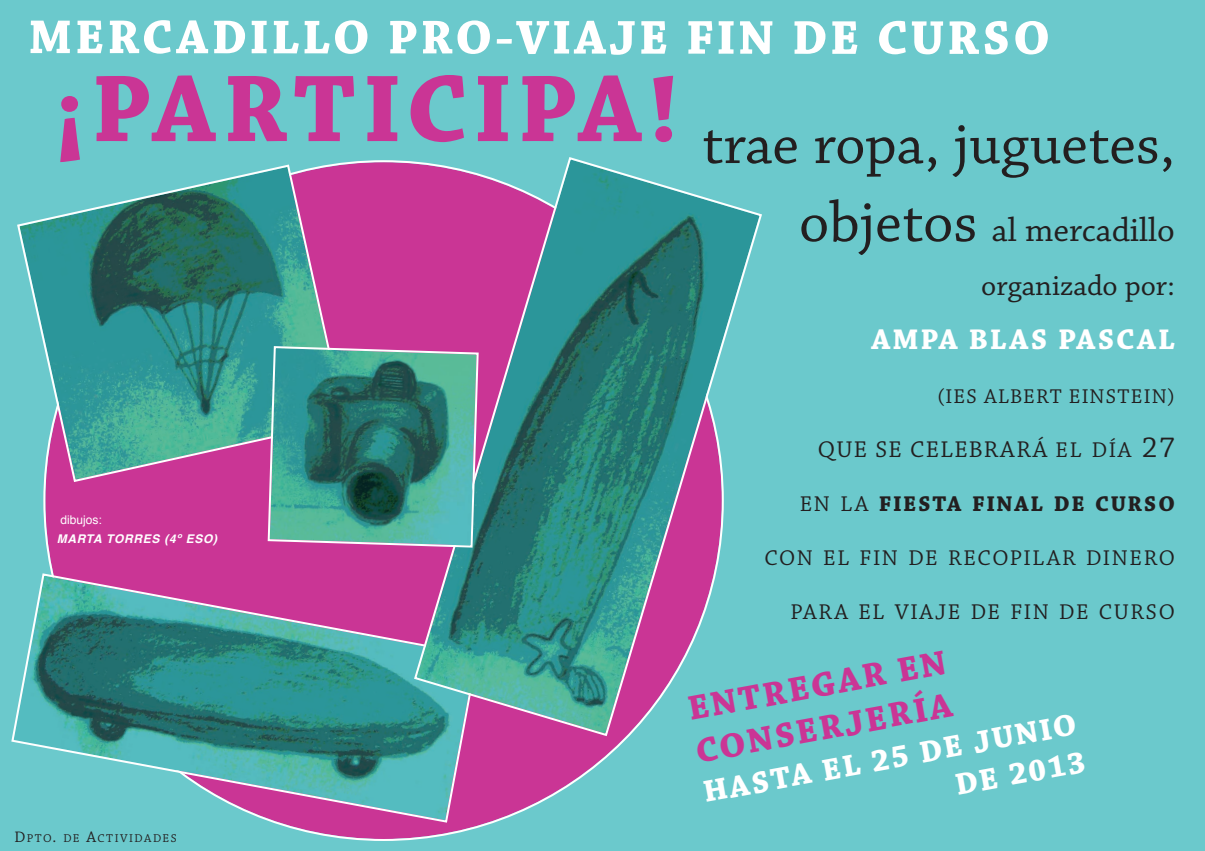
<style>
.page{position:relative;width:1205px;height:851px;background:#fff}
.page>*{position:absolute;margin:0;border:0;box-sizing:border-box;transform-origin:0 0}
.t1{font:60px "Chaparral Pro";color:#231f20}
.t2{font:700 50px "Chaparral Pro";letter-spacing:.055em;color:#fff}
.t3{font:700 36px/43.1px "Chaparral Pro";color:#ca3595}
.t4{font:35px "Chaparral Pro";color:#231f20}
.t5{font:700 32px/37.4px "Chaparral Pro";color:#fff;text-align:right}
.t6{font:30px "Chaparral Pro";color:#231f20}
.t7{font:700 30px "Chaparral Pro";letter-spacing:.065em;color:#fff}
.t8{font:24px "Chaparral Pro";letter-spacing:.06em;color:#231f20}
.t9{font:22.5px "Chaparral Pro";letter-spacing:.07em;color:#231f20}
.t10{font:700 22.5px "Chaparral Pro";letter-spacing:.075em;color:#231f20}
.t11{font:21px "Chaparral Pro";letter-spacing:.055em;color:#231f20}
.t12{font:12px "Chaparral Pro";letter-spacing:.125em;color:#231f20}
.t13{font:italic 700 12px "Helvetica";letter-spacing:.055em;color:#fff}
.t14{font:12px "Helvetica";color:#fff}
.s1{font-size:60px}
.s2{font-size:22.5px}
.s3{font-size:30px}
.s4{font-weight:400}
.s5{font-size:16px}
</style>
<div class="page">
<div style="left:0;top:0;width:1205px;height:850px;background:#6bc9cc"></div>
<svg style="left:43px;top:160px;width:585px;height:680px"></svg>
<svg style="left:11px;top:572px;width:468px;height:251px;background:#5f8b9c"></svg>
<svg style="left:17px;top:163px;width:330px;height:320px"></svg>
<svg style="left:413px;top:157px;width:349px;height:580px;background:#618095"></svg>
<svg style="left:267px;top:345px;width:213px;height:203px;background:#468c86"></svg>
<h2 class="t2" style="left:28px;top:19px;width:1023px">MERCADILLO PRO-VIAJE FIN DE CURSO</h2>
<h1 class="t1" style="left:54px;top:122px;width:1122px"><sup>¡PARTICIPA!</sup> trae ropa, juguetes,</h1>
<h3 class="t4" style="left:799px;top:217px;width:377px"><span class="s1">objetos</span> al mercadillo</h3>
<h3 class="t6" style="left:981px;top:274px;width:195px">organizado por:</h3>
<h3 class="t7" style="left:871px;top:328px;width:305px">AMPA BLAS PASCAL</h3>
<p class="t11" style="left:937px;top:388px;width:239px">(IES ALBERT EINSTEIN)</p>
<p class="t8" style="left:818px;top:440px;width:358px">QUE SE CELEBRARÁ <span class="s2">EL DÍA</span> <span class="s3">27</span></p>
<p class="t10" style="left:800px;top:495px;width:377px"><span class="s4">EN LA</span> FIESTA FINAL DE CURSO</p>
<p class="t9" style="left:764px;top:549px;width:412px">CON EL FIN DE RECOPILAR DINERO</p>
<p class="t9" style="left:790px;top:603px;width:386px">PARA EL VIAJE DE FIN DE CURSO</p>
<p class="t14" style="left:60px;top:514px;width:43px">dibujos:</p>
<p class="t13" style="left:57px;top:533px;width:162px">MARTA TORRES (4º ESO)</p>
<p class="t12" style="left:14px;top:833px;width:164px"><span class="s5">D</span>PTO<span class="s5">.</span> DE <span class="s5">A</span>CTIVIDADES</p>
<h3 class="t3" style="left:685px;top:690px;width:263px;rotate:-10deg">ENTREGAR EN<br>CONSERJERÍA</h3>
<h3 class="t5" style="left:701px;top:775px;width:382px;rotate:-10deg">HASTA EL 25 DE JUNIO<br>DE 2013</h3>
</div>
